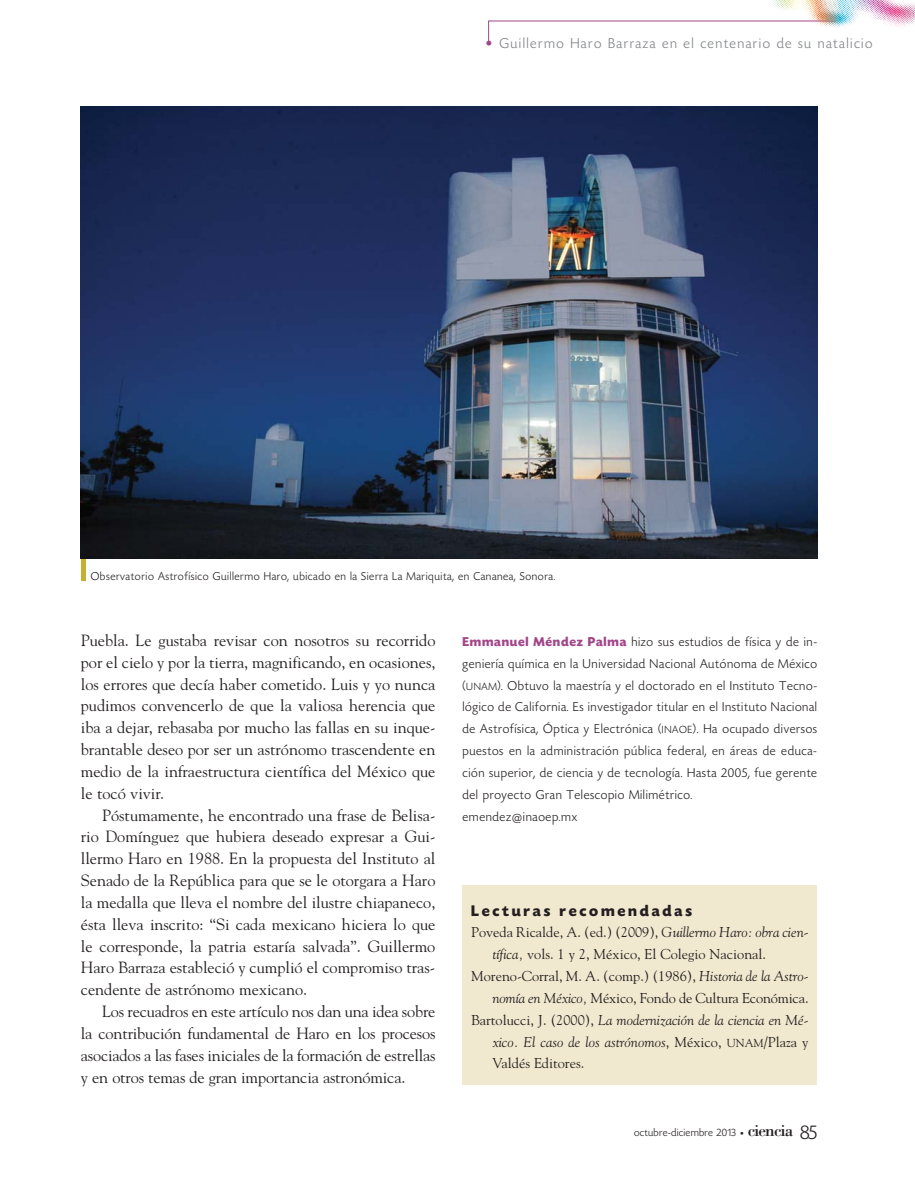
<style>
.page{position:relative;width:915px;height:1191px;background:#fff}
.page>*{position:absolute;margin:0;border:0;box-sizing:border-box;transform-origin:0 0}
.t1{font:17.25px "Bodoni";letter-spacing:-.05em;color:#231f20}
.t2{font:16.2px/21.8px "Goudy";color:#231f20;text-align:justify}
.t3{font:700 16.2px "Today HEF";letter-spacing:.17em;color:#231f20}
.t4{font:300 15px "Today HEF";letter-spacing:.095em;color:#808285}
.t5{font:14.25px "Goudy";color:#231f20}
.t6{font:italic 14.25px "Goudy";color:#231f20}
.t7{font:300 13.5px/21.9px "Today HEF";letter-spacing:.045em;color:#231f20}
.t8{font:300 12px "Today HEF";letter-spacing:.045em;color:#231f20}
.t9{font:300 11.25px "Today HEF";letter-spacing:.025em;color:#231f20}
.s1{color:#a2468a}
.s2{font-weight:700;color:#a2468a}
.s3{font-size:10.95px}
.s4{font-style:italic}
.s5{font-style:normal}
.s6{font-style:normal;font-size:11.55px}
.s7{font-family:"Officina Sans";font-weight:400;font-size:7.5px}
.s8{font-family:"Today HEF";font-weight:300;font-size:21px}
</style>
<div class="page">
<svg style="left:488px;top:20px;width:348px;height:24px"></svg>
<svg style="left:891px;top:9px;width:16px;height:6px"></svg>
<div style="left:462px;top:885px;width:354px;height:199px;background:#f1e9cf"></div>
<hr style="left:81px;top:559px;width:4px;height:21px;background:#c6af31">
<img style="left:81px;top:106px;width:735px;height:452px">
<p class="t4" style="left:485px;top:37px;width:388px"><span class="s1">•</span> Guillermo Haro Barraza en el centenario de su natalicio</p>
<p class="t8" style="left:91px;top:572px;width:466px">Observatorio Astrofísico Guillermo Haro, ubicado en la Sierra La Mariquita, en Cananea, Sonora.</p>
<p class="t2" style="left:81px;top:630px;width:356px">Puebla. Le gustaba revisar con nosotros su recorrido por el cielo y por la tierra, magnificando, en ocasiones, los errores que decía haber cometido. Luis y yo nunca pudimos convencerlo de que la valiosa herencia que iba a dejar, rebasaba por mucho las fallas en su inque&shy;brantable deseo por ser un astrónomo trascendente en medio de la infraestructura científica del México que le tocó vivir.</p>
<p class="t2" style="left:81px;top:805px;width:356px;text-indent:21px">Póstumamente, he encontrado una frase de Belisa&shy;rio Domínguez que hubiera deseado expresar a Gui&shy;llermo Haro en 1988. En la propuesta del Instituto al Senado de la República para que se le otorgara a Haro la medalla que lleva el nombre del ilustre chiapaneco, ésta lleva inscrito: “Si cada mexicano hiciera lo que le corresponde, la patria estaría salvada”. Guillermo Haro Barraza estableció y cumplió el compromiso tras&shy;cendente de astrónomo mexicano.</p>
<p class="t2" style="left:81px;top:1001px;width:356px;text-indent:21px">Los recuadros en este artículo nos dan una idea sobre la contribución fundamental de Haro en los procesos asociados a las fases iniciales de la formación de estrellas y en otros temas de gran importancia astronómica.</p>
<p class="t7" style="left:462px;top:632px;width:356px"><span class="s2">Emmanuel Méndez Palma</span> hizo sus estudios de física y de in&shy;geniería química en la Universidad Nacional Autónoma de México (<span class="s3">UNAM</span>). Obtuvo la maestría y el doctorado en el Instituto Tecno&shy;lógico de California. Es investigador titular en el Instituto Nacional de Astrofísica, Óptica y Electrónica (<span class="s3">INAOE</span>). Ha ocupado diversos puestos en la administración pública federal, en áreas de educa&shy;ción superior, de ciencia y de tecnología. Hasta 2005, fue gerente del proyecto Gran Telescopio Milimétrico.<br>emendez@inaoep.mx</p>
<p class="t3" style="left:471px;top:904px;width:222px">Lecturas recomendadas</p>
<p class="t5" style="left:471px;top:927px;width:339px">Poveda Ricalde, A. (ed.) (2009), <span class="s4">Guillermo Haro: obra cien-</span></p>
<p class="t5" style="left:492px;top:948px;width:275px"><span class="s4">tífica,</span> vols. 1 y 2, México, El Colegio Nacional.</p>
<p class="t5" style="left:471px;top:970px;width:339px">Moreno-Corral, M. A. (comp.) (1986), <span class="s4">Historia de la Astro-</span></p>
<p class="t5" style="left:492px;top:992px;width:317px"><span class="s4">nomía en México,</span> México, Fondo de Cultura Económica.</p>
<p class="t6" style="left:471px;top:1014px;width:339px"><span class="s5">Bartolucci, J. (2000),</span> La modernización de la ciencia en Mé-</p>
<p class="t6" style="left:492px;top:1036px;width:317px">xico. El caso de los astrónomos<span class="s5">, México,</span> <span class="s6">UNAM</span><span class="s5">/Plaza y</span></p>
<p class="t5" style="left:492px;top:1057px;width:93px">Valdés Editores.</p>
<p class="t9" style="left:634px;top:1127px;width:111px">octubre-diciembre 2013 <span class="s7">•</span></p>
<p class="t1" style="left:747px;top:1123px;width:71px">ciencia <span class="s8">85</span></p>
</div>
